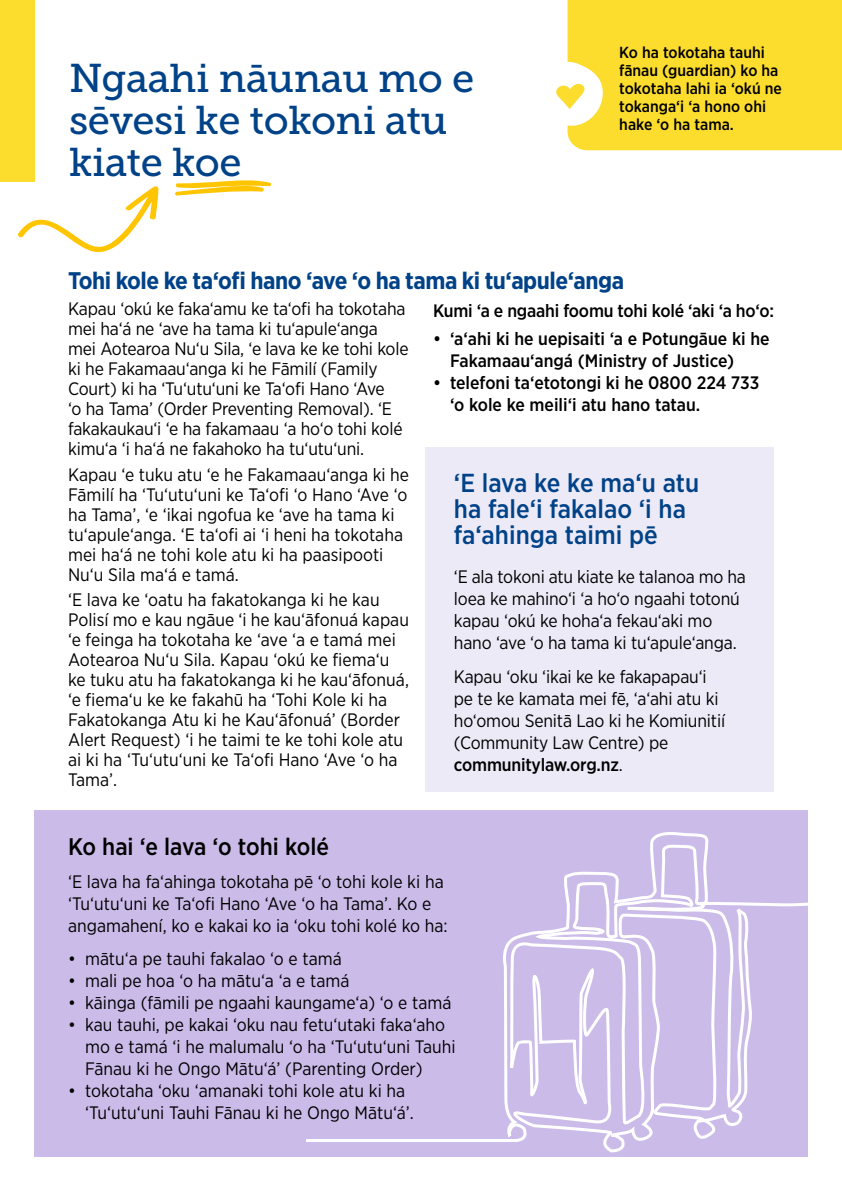
<style>
.page{position:relative;width:842px;height:1191px;background:#fff}
.page>*{position:absolute;margin:0;border:0;box-sizing:border-box;transform-origin:0 0}
.t1{font:40px/42px "Museo Slab 500";letter-spacing:-.01em;color:#004288}
.t2{font:500 26px/26px "Gotham Narrow";color:#004288}
.t3{font:700 24px "Gotham Narrow";letter-spacing:-.02em;color:#004288}
.t4{font:500 24px "Gotham Narrow";color:#000}
.t5{font:18px/20px "Gotham Narrow";letter-spacing:-.01em;color:#000}
.t6{font:500 18px/22px "Gotham Narrow";color:#000}
.t7{font:500 16px/18px "Gotham Narrow";color:#000}
.s1{font-weight:500}
</style>
<div class="page">
<div style="left:34px;top:810px;width:774px;height:347px;background:#cbbbe9"></div>
<svg style="left:17px;top:0;width:142px;height:253px"></svg>
<div style="left:0;top:0;width:34px;height:181px;background:#fcdc2c"></div>
<svg style="left:175px;top:180px;width:96px;height:16px"></svg>
<div style="left:426px;top:447px;width:348px;height:345px;background:#edeaf7"></div>
<div style="left:567px;top:0;width:275px;height:150px;background:#fcdc2c"></div>
<svg style="left:556px;top:61px;width:49px;height:66px"></svg>
<svg style="left:306px;top:832px;width:502px;height:321px"></svg>
<h1 class="t1" style="left:69px;top:57px;width:407px">Ngaahi nāunau mo e sēvesi ke tokoni atu kiate koe</h1>
<p class="t7" style="left:619px;top:43px;width:164px">Ko ha tokotaha tauhi fānau (guardian) ko ha tokotaha lahi ia ‘okú ne tokanga‘i ‘a hono ohi hake ‘o ha tama.</p>
<h3 class="t3" style="left:68px;top:265px;width:558px">Tohi kole ke ta‘ofi hano ‘ave ‘o ha tama ki tu‘apule‘anga</h3>
<p class="t5" style="left:68px;top:298px;width:342px">Kapau ‘okú ke faka‘amu ke ta‘ofi ha tokotaha mei ha‘á ne ‘ave ha tama ki tu‘apule‘anga mei Aotearoa Nu‘u Sila, ‘e lava ke ke tohi kole ki he Fakamaau‘anga ki he Fāmilí (Family Court) ki ha ‘Tu‘utu‘uni ke Ta‘ofi Hano ‘Ave<br>‘o ha Tama’ (Order Preventing Removal). ‘E fakakaukau‘i ‘e ha fakamaau ‘a ho‘o tohi kolé kimu‘a ‘i ha‘á ne fakahoko ha tu‘utu‘uni.</p>
<p class="t5" style="left:68px;top:464px;width:342px">Kapau ‘e tuku atu ‘e he Fakamaau‘anga ki he Fāmilí ha ‘Tu‘utu‘uni ke Ta‘ofi ‘o Hano ‘Ave ‘o ha Tama’, ‘e ‘ikai ngofua ke ‘ave ha tama ki tu‘apule‘anga. ‘E ta‘ofi ai ‘i heni ha tokotaha mei ha‘á ne tohi kole atu ki ha paasipooti Nu‘u Sila ma‘á e tamá.</p>
<p class="t5" style="left:68px;top:589px;width:342px">‘E lava ke ‘oatu ha fakatokanga ki he kau Polisí mo e kau ngāue ‘i he kau‘āfonuá kapau ‘e feinga ha tokotaha ke ‘ave ‘a e tamá mei Aotearoa Nu‘u Sila. Kapau ‘okú ke fiema‘u ke tuku atu ha fakatokanga ki he kau‘āfonuá, ‘e fiema‘u ke ke fakahū ha ‘Tohi Kole ki ha Fakatokanga Atu ki he Kau‘āfonuá’ (Border Alert Request) ‘i he taimi te ke tohi kole atu ai ki ha ‘Tu‘utu‘uni ke Ta‘ofi Hano ‘Ave ‘o ha Tama’.</p>
<p class="t6" style="left:433px;top:299px;width:342px">Kumi ‘a e ngaahi foomu tohi kolé ‘aki ‘a ho‘o:</p>
<p class="t6" style="left:450px;top:327px;width:321px;text-indent:-17px">• ‘a‘ahi ki he uepisaiti ‘a e Potungāue ki he<br>Fakamaau‘angá (Ministry of Justice)</p>
<p class="t6" style="left:450px;top:371px;width:311px;text-indent:-17px">• telefoni ta‘etotongi ki he 0800 224 733 ‘o kole ke meili‘i atu hano tatau.</p>
<h2 class="t2" style="left:454px;top:469px;width:247px">‘E lava ke ke ma‘u atu ha fale‘i fakalao ‘i ha fa‘ahinga taimi pē</h2>
<p class="t5" style="left:454px;top:565px;width:294px;line-height:22px">‘E ala tokoni atu kiate ke talanoa mo ha loea ke mahino‘i ‘a ho‘o ngaahi totonú kapau ‘okú ke hoha‘a fekau‘aki mo hano ‘ave ‘o ha tama ki tu‘apule‘anga.</p>
<p class="t5" style="left:454px;top:665px;width:273px;line-height:22px">Kapau ‘oku ‘ikai ke ke fakapapau‘i pe te ke kamata mei fē, ‘a‘ahi atu ki ho‘omou Senitā Lao ki he Komiunitií (Community Law Centre) pe <span class="s1">communitylaw.org.nz</span>.</p>
<h3 class="t4" style="left:68px;top:831px;width:263px">Ko hai ‘e lava ‘o tohi kolé</h3>
<p class="t5" style="left:68px;top:870px;width:381px;line-height:22px">‘E lava ha fa‘ahinga tokotaha pē ‘o tohi kole ki ha ‘Tu‘utu‘uni ke Ta‘ofi Hano ‘Ave ‘o ha Tama’. Ko e angamahení, ko e kakai ko ia ‘oku tohi kolé ko ha:</p>
<p class="t5" style="left:68px;top:948px;width:275px">• mātu‘a pe tauhi fakalao ‘o e tamá</p>
<p class="t5" style="left:68px;top:970px;width:283px">• mali pe hoa ‘o ha mātu‘a ‘a e tamá</p>
<p class="t5" style="left:68px;top:992px;width:385px">• kāinga (fāmili pe ngaahi kaungame‘a) ‘o e tamá</p>
<p class="t5" style="left:85px;top:1013px;width:372px;line-height:22px;text-indent:-17px">• kau tauhi, pe kakai ‘oku nau fetu‘utaki faka‘aho mo e tamá ‘i he malumalu ‘o ha ‘Tu‘utu‘uni Tauhi<br>Fānau ki he Ongo Mātu‘á’ (Parenting Order)</p>
<p class="t5" style="left:85px;top:1079px;width:330px;line-height:22px;text-indent:-17px">• tokotaha ‘oku ‘amanaki tohi kole atu ki ha ‘Tu‘utu‘uni Tauhi Fānau ki he Ongo Mātu‘á’.</p>
</div>
